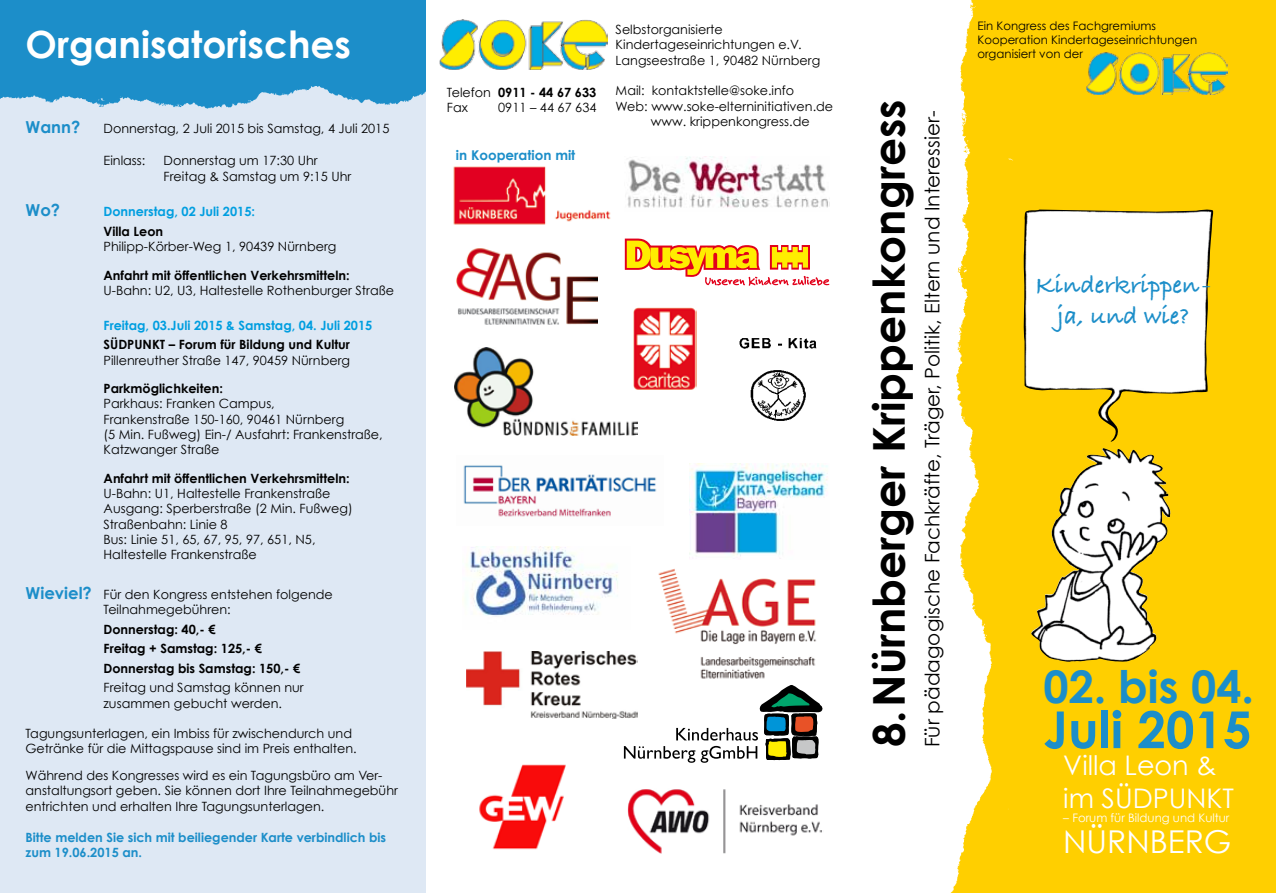
<style>
.page{position:relative;width:1276px;height:893px;background:#fff}
.page>*{position:absolute;margin:0;border:0;box-sizing:border-box;transform-origin:0 0}
.t1{font:700 51px "Century Gothic";color:#1c8ec9}
.t2{font:700 45px "Century Gothic";color:#1c8ec9}
.t3{font:700 43.8px "Century Gothic";color:#000}
.t4{font:700 37.5px "Century Gothic";color:#fff}
.t5{font:31.5px "Century Gothic";color:#fff}
.t6{font:27px/32.4px "Century Gothic";color:#fff}
.t7{font:25.5px/30.6px "Bradley Hand ITCTT Bold";color:#1c8ec9;text-align:center}
.t8{font:20.1px "Century Gothic";color:#000}
.t9{font:700 16.5px "Century Gothic";color:#1c8ec9}
.t10{font:700 13.5px "Century Gothic";color:#1c8ec9}
.t11{font:12.75px/15.3px "Century Gothic";color:#000}
.t12{font:700 12.75px/19.5px "Century Gothic";color:#000}
.t13{font:700 12.75px/15.3px "Century Gothic";color:#1c8ec9}
.t14{font:700 12.75px "Century Gothic";color:#009ee0}
.t15{font:11.7px/14.1px "Century Gothic";color:#000}
.t16{font:11.7px "Century Gothic";color:#fff}
.s1{font-weight:700;font-size:16.5px;color:#1c8ec9}
.s2{font-weight:400}
</style>
<div class="page">
<div style="left:0;top:70px;width:425px;height:823px;background:#dee8f4"></div>
<img style="left:950px;top:0;width:68px;height:893px">
<div style="left:1018px;top:0;width:258px;height:893px;background:#ffcf00"></div>
<img style="left:1031px;top:450px;width:140px;height:212px">
<img style="left:1023px;top:209px;width:190px;height:233px">
<img style="left:1086px;top:52px;width:141px;height:42px">
<img style="left:0;top:10px;width:425px;height:99px">
<img style="left:439px;top:19px;width:169px;height:51px">
<img style="left:469px;top:546px;width:149px;height:71px">
<img style="left:455px;top:348px;width:183px;height:87px">
<img style="left:463px;top:465px;width:194px;height:52px">
<img style="left:627px;top:789px;width:195px;height:64px">
<img style="left:453px;top:166px;width:158px;height:59px">
<img style="left:457px;top:248px;width:140px;height:77px">
<img style="left:628px;top:156px;width:200px;height:52px">
<img style="left:689px;top:464px;width:139px;height:93px">
<img style="left:467px;top:651px;width:171px;height:67px">
<img style="left:632px;top:307px;width:64px;height:83px">
<svg style="left:625px;top:239px;width:204px;height:47px"></svg>
<img style="left:739px;top:338px;width:78px;height:83px">
<img style="left:479px;top:764px;width:87px;height:86px">
<img style="left:658px;top:568px;width:158px;height:111px">
<svg style="left:624px;top:685px;width:199px;height:78px"></svg>
<div style="left:0;top:0;width:425px;height:10px;background:#1c8ec9"></div>
<h3 class="t4" style="left:26px;top:21px;width:327px">Organisatorisches</h3>
<p class="t9" style="left:26px;top:116px;width:56px">Wann?</p>
<p class="t11" style="left:104px;top:120px;width:287px">Donnerstag, 2 Juli 2015 bis Samstag, 4 Juli 2015</p>
<p class="t11" style="left:104px;top:153px;width:43px">Einlass:</p>
<p class="t11" style="left:164px;top:153px;width:189px">Donnerstag um 17:30 Uhr<br>Freitag &amp; Samstag um 9:15 Uhr</p>
<p class="t9" style="left:26px;top:200px;width:36px">Wo?</p>
<p class="t14" style="left:104px;top:203px;width:153px">Donnerstag, 02 Juli 2015:</p>
<p class="t12" style="left:104px;top:221px;width:61px">Villa Leon</p>
<p class="t11" style="left:104px;top:239px;width:234px">Philipp-Körber-Weg 1, 90439 Nürnberg</p>
<p class="t12" style="left:104px;top:265px;width:248px">Anfahrt mit öffentlichen Verkehrsmitteln:</p>
<p class="t11" style="left:104px;top:282px;width:292px">U-Bahn: U2, U3, Haltestelle Rothenburger Straße</p>
<p class="t14" style="left:104px;top:317px;width:270px">Freitag, 03.Juli 2015 &amp; Samstag, 04. Juli 2015</p>
<p class="t12" style="left:104px;top:335px;width:248px">SÜDPUNKT – Forum für Bildung und Kultur</p>
<p class="t11" style="left:104px;top:352px;width:248px">Pillenreuther Straße 147, 90459 Nürnberg</p>
<p class="t12" style="left:104px;top:378px;width:121px">Parkmöglichkeiten:</p>
<p class="t11" style="left:104px;top:396px;width:281px">Parkhaus: Franken Campus,<br>Frankenstraße 150-160, 90461 Nürnberg<br>(5 Min. Fußweg) Ein-/ Ausfahrt: Frankenstraße, Katzwanger Straße</p>
<p class="t12" style="left:104px;top:468px;width:248px">Anfahrt mit öffentlichen Verkehrsmitteln:</p>
<p class="t11" style="left:104px;top:486px;width:251px">U-Bahn: U1, Haltestelle Frankenstraße Ausgang: Sperberstraße (2 Min. Fußweg)<br>Straßenbahn: Linie 8<br>Bus: Linie 51, 65, 67, 95, 97, 651, N5, Haltestelle Frankenstraße</p>
<p class="t11" style="left:104px;top:586px;width:231px;text-indent:-78px"><span class="s1">Wieviel?</span> Für den Kongress entstehen folgende<br>Teilnahmegebühren:</p>
<p class="t12" style="left:104px;top:619px;width:198px">Donnerstag: 40,- €<br>Freitag + Samstag: 125,- €<br>Donnerstag bis Samstag: 150,- €</p>
<p class="t11" style="left:104px;top:680px;width:202px">Freitag und Samstag können nur zusammen gebucht werden.</p>
<p class="t11" style="left:26px;top:725px;width:333px">Tagungsunterlagen, ein Imbiss für zwischendurch und<br>Getränke für die Mittagspause sind im Preis enthalten.</p>
<p class="t11" style="left:26px;top:767px;width:374px">Während des Kongresses wird es ein Tagungsbüro am Ver&shy;anstaltungsort geben. Sie können dort Ihre Teilnahmegebühr entrichten und erhalten Ihre Tagungsunterlagen.</p>
<p class="t13" style="left:26px;top:829px;width:362px">Bitte melden Sie sich mit beiliegender Karte verbindlich bis zum 19.06.2015 an.</p>
<p class="t12" style="left:447px;top:84px;width:151px;line-height:15.3px"><span class="s2">Telefon</span> 0911 - 44 67 633<br><span class="s2">Fax</span></p>
<p class="t11" style="left:498px;top:100px;width:100px">0911 – 44 67 634</p>
<p class="t10" style="left:456px;top:147px;width:121px">in Kooperation mit</p>
<p class="t11" style="left:615px;top:22px;width:206px">Selbstorganisierte<br>Kindertageseinrichtungen e.V.<br>Langseestraße 1, 90482 Nürnberg</p>
<p class="t11" style="left:615px;top:83px;width:180px">Mail: kontaktstelle@soke.info</p>
<p class="t11" style="left:615px;top:98px;width:219px">Web: www.soke-elterninitiativen.de</p>
<p class="t11" style="left:651px;top:113px;width:160px">www. krippenkongress.de</p>
<h3 class="t3" style="left:861px;top:747px;width:649px;rotate:-90deg">8. Nürnberger Krippenkongress</h3>
<h3 class="t8" style="left:920px;top:747px;width:639px;rotate:-90deg">Für pädagogische Fachkräfte, Träger, Politik, Eltern und Interessier-</h3>
<p class="t15" style="left:977px;top:19px;width:221px">Ein Kongress des Fachgremiums<br>Kooperation Kindertageseinrichtungen</p>
<p class="t15" style="left:977px;top:47px;width:107px">organisiert von der</p>
<h3 class="t7" style="left:1035px;top:269px;width:177px">Kinderkrippen&shy;ja, und wie?</h3>
<h2 class="t2" style="left:1043px;top:658px;width:212px">02. bis 04.</h2>
<h1 class="t1" style="left:1043px;top:697px;width:210px">Juli 2015</h1>
<h3 class="t6" style="left:1063px;top:749px;width:172px">Villa Leon &amp; im SÜDPUNKT</h3>
<p class="t16" style="left:1063px;top:810px;width:168px">– Forum für Bildung und Kultur</p>
<h3 class="t5" style="left:1063px;top:823px;width:169px">NÜRNBERG</h3>
</div>
